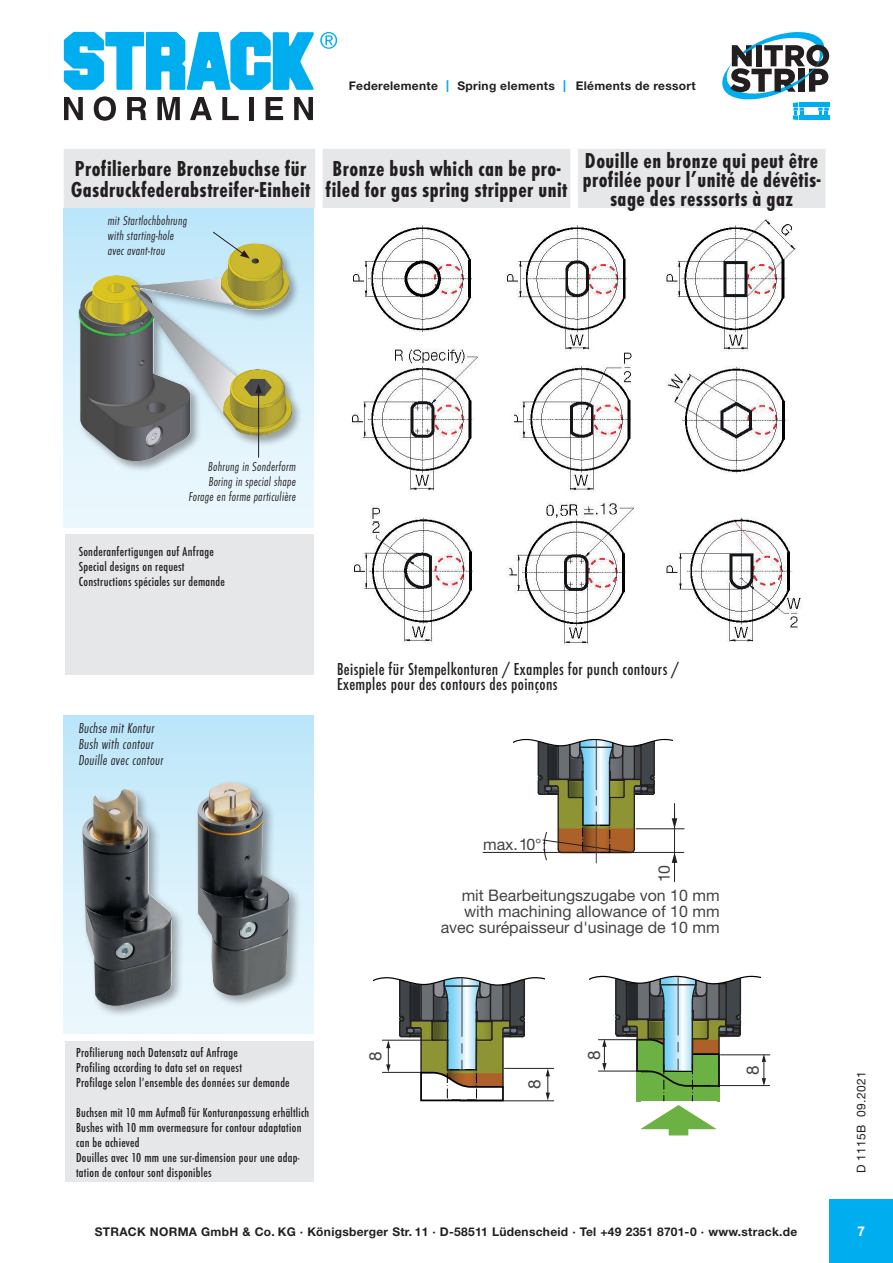
<style>
.page{position:relative;width:893px;height:1263px;background:#fff}
.page>*{position:absolute;margin:0;border:0;box-sizing:border-box;transform-origin:0 0}
.t1{font:22.5px/21px "Futura T Bol Con";letter-spacing:.02em;color:#231f20;text-align:center}
.t2{font:18px/15px "Futura T Med Con";letter-spacing:.02em;color:#231f20}
.t3{font:17.1px "Helvetica Neue LT Std";color:#424344}
.t4{font:15.9px/15.9px "Helvetica Neue LT Std";color:#424344;text-align:right}
.t5{font:15px "Futura T Lig Con Obl";letter-spacing:.02em;color:#231f20}
.t6{font:13.5px/15px "Futura T Med Con";letter-spacing:.02em;color:#231f20}
.t7{font:13.5px "Futura T Lig Con Obl";letter-spacing:.02em;color:#231f20}
.t8{font:700 13.5px "Helvetica Neue LT Std";color:#fff}
.t9{font:700 12px "Helvetica Neue LT Std";letter-spacing:.025em;color:#231f20}
.t10{font:12px "Helvetica Neue LT Std";letter-spacing:.03em;color:#231f20}
.s1{font-weight:400;font-size:16.5px;color:#00aeef}
</style>
<div class="page">
<svg style="left:722px;top:32px;width:107px;height:88px"></svg>
<svg style="left:64px;top:97px;width:19px;height:23px"></svg>
<svg style="left:94px;top:96px;width:22px;height:25px"></svg>
<svg style="left:127px;top:97px;width:19px;height:23px"></svg>
<svg style="left:157px;top:97px;width:23px;height:23px"></svg>
<svg style="left:190px;top:97px;width:22px;height:23px"></svg>
<svg style="left:222px;top:97px;width:17px;height:23px"></svg>
<div style="left:249px;top:97px;width:5px;height:23px;background:#231f20"></div>
<svg style="left:266px;top:97px;width:17px;height:23px"></svg>
<svg style="left:294px;top:97px;width:19px;height:23px"></svg>
<svg style="left:64px;top:32px;width:273px;height:58px"></svg>
<div style="left:829px;top:1199px;width:64px;height:64px;background:#00aeef"></div>
<hr style="left:483px;top:852px;width:201px;height:1px;background:#231f20">
<svg style="left:509px;top:738px;width:175px;height:143px"></svg>
<div style="left:488px;top:733px;width:25px;height:39px;background:#fff"></div>
<div style="left:673px;top:733px;width:19px;height:46px;background:#fff"></div>
<svg style="left:373px;top:977px;width:182px;height:125px"></svg>
<div style="left:447px;top:1069px;width:30px;height:31px;border:1px dashed #000001"></div>
<div style="left:669px;top:1123px;width:19px;height:12px;background:#6cb144"></div>
<svg style="left:589px;top:975px;width:182px;height:154px"></svg>
<img style="left:352px;top:217px;width:450px;height:428px">
<div style="left:64px;top:149px;width:761px;height:59px;background:#e6e7e9"></div>
<div style="left:315px;top:149px;width:8px;height:59px;background:#fff"></div>
<div style="left:570px;top:149px;width:8px;height:59px;background:#fff"></div>
<div style="left:64px;top:208px;width:249px;height:319px;background:linear-gradient(to bottom,#bde6fa,#f0f9fd)"></div>
<div style="left:76px;top:241px;width:227px;height:231px;background:#231f20;opacity:.4"></div>
<img style="left:89px;top:244px;width:164px;height:49px">
<div style="left:64px;top:715px;width:249px;height:319px;background:linear-gradient(to bottom,#bde6fa,#f0f9fd)"></div>
<div style="left:79px;top:779px;width:223px;height:239px;background:#231f20;opacity:.4"></div>
<img style="left:83px;top:782px;width:206px;height:224px">
<svg style="left:212px;top:231px;width:38px;height:28px"></svg>
<hr style="left:258px;top:391px;width:1px;height:67px;background:#231f20">
<svg style="left:255px;top:384px;width:7px;height:9px"></svg>
<div style="left:65px;top:1041px;width:248px;height:140px;background:#e6e7e9"></div>
<div style="left:65px;top:534px;width:248px;height:140px;background:#e6e7e9"></div>
<p class="t9" style="left:349px;top:78px;width:348px">Federelemente <span class="s1">I</span> Spring elements <span class="s1">I</span> Eléments de ressort</p>
<p class="t1" style="left:71px;top:158px;width:241px;text-align:left">Profilierbare Bronzebuchse für<br>Gasdruckfederabstreifer-Einheit</p>
<p class="t1" style="left:326px;top:158px;width:243px">Bronze bush which can be pro&shy;filed for gas spring stripper unit</p>
<p class="t1" style="left:583px;top:151px;width:239px;line-height:19px">Douille en bronze qui peut être profilée pour l’unité de dévêtis&shy;sage des resssorts à gaz</p>
<p class="t7" style="left:108px;top:213px;width:81px">mit Startlochbohrung</p>
<p class="t7" style="left:108px;top:228px;width:68px">with starting-hole</p>
<p class="t7" style="left:108px;top:243px;width:59px">avec avant-trou</p>
<p class="t7" style="left:208px;top:460px;width:89px">Bohrung in Sonderform</p>
<p class="t7" style="left:209px;top:475px;width:89px">Boring in special shape</p>
<p class="t7" style="left:189px;top:490px;width:109px">Forage en forme particulière</p>
<p class="t6" style="left:79px;top:544px;width:137px">Sonderanfertigungen auf Anfrage</p>
<p class="t6" style="left:79px;top:559px;width:107px">Special designs on request</p>
<p class="t6" style="left:79px;top:574px;width:148px">Constructions spéciales sur demande</p>
<p class="t5" style="left:79px;top:720px;width:77px">Buchse mit Kontur</p>
<p class="t5" style="left:79px;top:736px;width:77px">Bush with contour</p>
<p class="t5" style="left:79px;top:752px;width:86px">Douille avec contour</p>
<p class="t2" style="left:337px;top:662px;width:343px">Beispiele für Stempelkonturen / Examples for punch contours /<br>Exemples pour des contours des poinçons</p>
<p class="t4" style="left:483px;top:836px;width:60px">max. 10°</p>
<p class="t4" style="left:656px;top:881px;width:18px;rotate:-90deg">10</p>
<p class="t4" style="left:441px;top:887px;width:280px">mit Bearbeitungszugabe von 10 mm with machining allowance of 10 mm avec surépaisseur d'usinage de 10 mm</p>
<p class="t6" style="left:76px;top:1045px;width:163px">Profilierung nach Datensatz auf Anfrage</p>
<p class="t6" style="left:76px;top:1060px;width:168px">Profiling according to data set on request</p>
<p class="t6" style="left:76px;top:1075px;width:215px">Profilage selon l’ensemble des données sur demande</p>
<p class="t6" style="left:76px;top:1105px;width:235px">Buchsen mit 10 mm Aufmaß für Konturanpassung erhältlich</p>
<p class="t6" style="left:76px;top:1120px;width:227px">Bushes with 10 mm overmeasure for contour adaptation can be achieved</p>
<p class="t6" style="left:76px;top:1150px;width:225px">Douilles avec 10 mm une sur-dimension pour une adap&shy;tation de contour sont disponibles</p>
<p class="t3" style="left:365px;top:1061px;width:11px;rotate:-90deg">8</p>
<p class="t3" style="left:524px;top:1089px;width:11px;rotate:-90deg">8</p>
<p class="t3" style="left:584px;top:1060px;width:11px;rotate:-90deg">8</p>
<p class="t3" style="left:742px;top:1075px;width:11px;rotate:-90deg">8</p>
<p class="t10" style="left:854px;top:1173px;width:104px;rotate:-90deg">D 1115B 09.2021</p>
<p class="t9" style="left:95px;top:1224px;width:704px">STRACK NORMA GmbH &amp; Co. KG · Königsberger Str. 11 · D-58511 Lüdenscheid · Tel +49 2351 8701-0 · www.strack.de</p>
<p class="t8" style="left:857px;top:1222px;width:9px">7</p>
</div>
